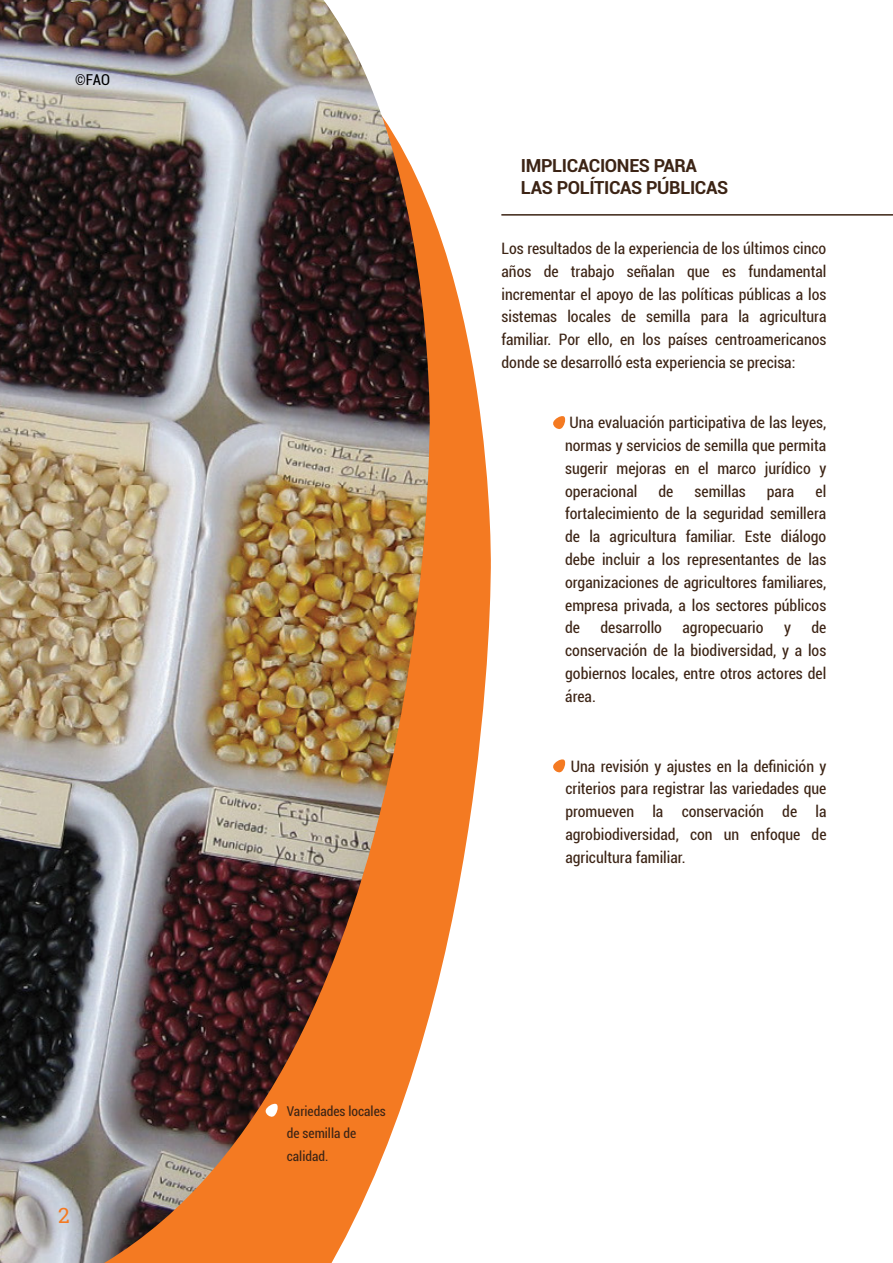
<style>
.page{position:relative;width:893px;height:1263px;background:#fff}
.page>*{position:absolute;margin:0;border:0;box-sizing:border-box;transform-origin:0 0}
.t1{font:21px "Roboto Slab";color:#f47a22}
.t2{font:700 18px/21.6px "Roboto";letter-spacing:-.02em;color:#3c2415}
.t3{font:condensed 15.75px/22.8px "Roboto";color:#3c2415;text-align:justify}
.t4{font:condensed 15px "Roboto";color:#000}
.t5{font:condensed 13.5px/22.8px "Roboto";color:#3c2415}
</style>
<div class="page">
<svg style="left:433px;top:216px;width:58px;height:786px;fill:#f47a22"></svg>
<img style="left:0;top:0;width:433px;height:1263px">
<hr style="left:501px;top:214px;width:392px;height:2px;background:#3c2415">
<svg style="left:553px;top:416px;width:13px;height:13px"></svg>
<svg style="left:553px;top:759px;width:13px;height:14px"></svg>
<svg style="left:261px;top:1103px;width:17px;height:18px"></svg>
<p class="t4" style="left:75px;top:69px;width:37px">©FAO</p>
<h1 class="t1" style="left:58px;top:1201px;width:13px">2</h1>
<p class="t5" style="left:287px;top:1099px;width:100px">Variedades locales de semilla de calidad.</p>
<p class="t2" style="left:521px;top:154px;width:209px">IMPLICACIONES PARA<br>LAS POLÍTICAS PÚBLICAS</p>
<p class="t3" style="left:501px;top:236px;width:326px">Los resultados de la experiencia de los últimos cinco años de trabajo señalan que es fundamental incrementar el apoyo de las políticas públicas a los sistemas locales de semilla para la agricultura familiar. Por ello, en los países centroamericanos donde se desarrolló esta experiencia se precisa:</p>
<p class="t3" style="left:565px;top:410px;width:263px">Una evaluación participativa de las leyes, normas y servicios de semilla que permita sugerir mejoras en el marco jurídico y operacional</p>
<p class="t3" style="left:565px;top:479px;width:263px;text-indent:250px">el fortalecimiento de la seguridad semillera de la agricultura familiar. Este diálogo debe incluir a los representantes de las organizaciones de agricultores familiares, empresa privada, a los sectores públicos de</p>
<p class="t3" style="left:658px;top:479px;width:16px">de</p>
<p class="t3" style="left:695px;top:479px;width:53px">semillas</p>
<p class="t3" style="left:767px;top:479px;width:29px">para</p>
<p class="t3" style="left:565px;top:616px;width:263px;text-indent:246px">de conservación de la biodiversidad, y a los gobiernos locales, entre otros actores del área.</p>
<p class="t3" style="left:600px;top:616px;width:63px">desarrollo</p>
<p class="t3" style="left:682px;top:616px;width:83px">agropecuario</p>
<p class="t3" style="left:784px;top:616px;width:8px">y</p>
<p class="t3" style="left:565px;top:754px;width:263px;text-indent:5px">Una revisión y ajustes en la definición y criterios para registrar las variedades que promueven la conservación de la agrobiodiversidad, con un enfoque de agricultura familiar.</p>
</div>
